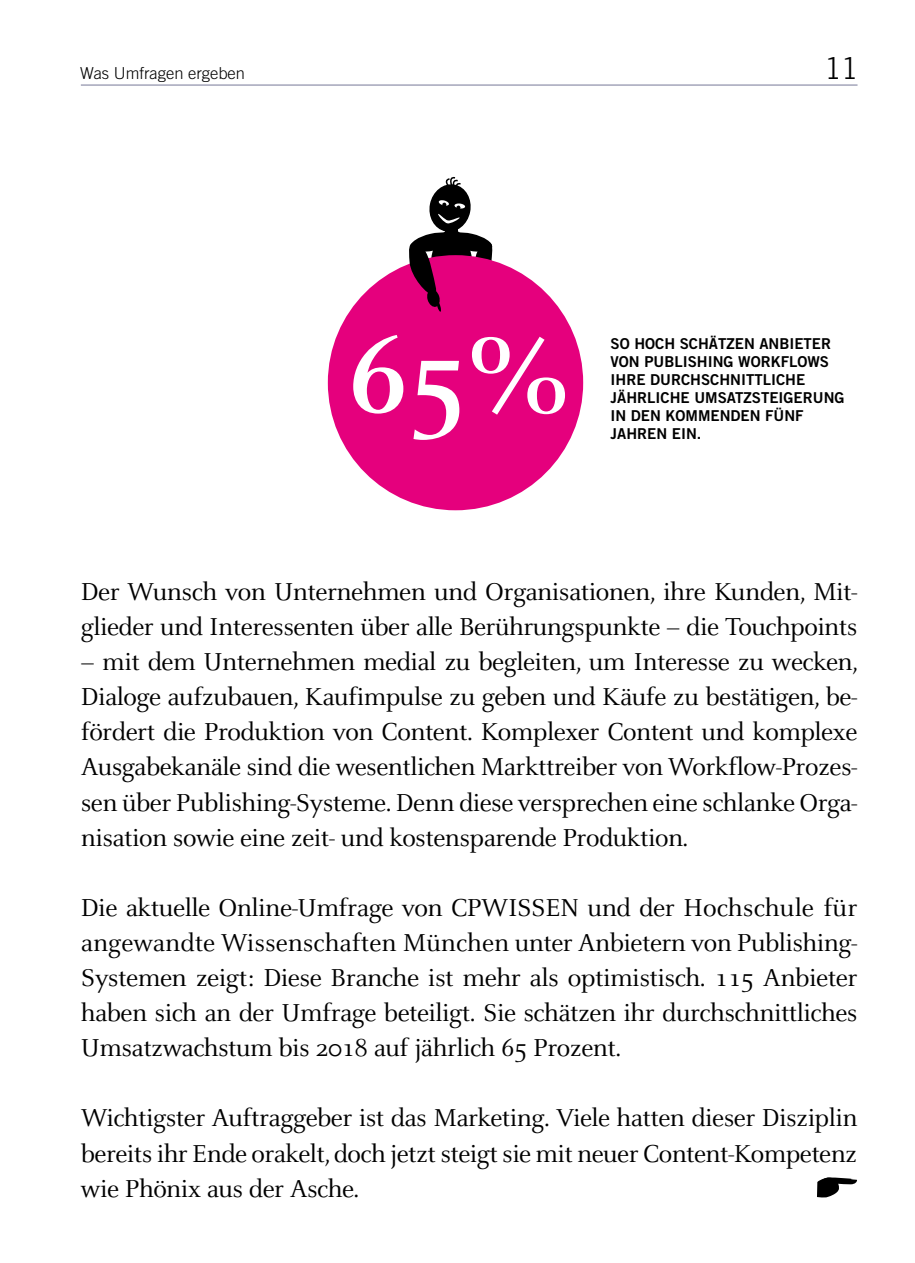
<style>
.page{position:relative;width:915px;height:1263px;background:#fff}
.page>*{position:absolute;margin:0;border:0;box-sizing:border-box;transform-origin:0 0}
.t1{font:700 118.5px "Celeste";color:#fff}
.t2{font:300 30px "Trade Gothic";color:#000}
.t3{font:27px/35.1px "Celeste";letter-spacing:-.02em;color:#000;text-align:justify}
.t4{font:300 16.5px "Trade Gothic";color:#000}
.t5{font:15px/18px "Trade Gothic Bold Two";color:#000}
</style>
<div class="page">
<hr style="left:81px;top:85px;width:776px;height:1px;background:#767897">
<svg style="left:817px;top:1177px;width:40px;height:21px"></svg>
<div style="left:328px;top:255px;width:255px;height:255px;background:#e5007d;border-radius:50%"></div>
<svg style="left:408px;top:177px;width:85px;height:135px"></svg>
<p class="t4" style="left:80px;top:63px;width:166px">Was Umfragen ergeben</p>
<p class="t2" style="left:824px;top:50px;width:35px">11</p>
<h1 class="t1" style="left:348px;top:310px;width:225px">65%</h1>
<p class="t5" style="left:610px;top:334px;width:168px">SO HOCH SCHÄTZEN ANBIETER<br>VON PUBLISHING</p>
<p class="t5" style="left:738px;top:352px;width:23px">WORKF</p>
<p class="t5" style="left:788px;top:352px;width:20px">LOWS</p>
<p class="t5" style="left:610px;top:370px;width:129px">I HRE DURCHSCHNITT</p>
<p class="t5" style="left:762px;top:370px;width:42px">LICHE</p>
<p class="t5" style="left:610px;top:388px;width:95px">JÄHRLICHE UMSAT</p>
<p class="t5" style="left:743px;top:388px;width:18px">ZSTEIGER</p>
<p class="t5" style="left:812px;top:388px;width:22px">UNG</p>
<p class="t5" style="left:610px;top:406px;width:67px">IN DEN KOMMEN</p>
<p class="t5" style="left:730px;top:406px;width:64px">DEN FÜNF</p>
<p class="t5" style="left:610px;top:424px;width:37px">-JAHREN</p>
<p class="t5" style="left:671px;top:424px;width:31px">EIN.</p>
<p class="t3" style="left:81px;top:575px;width:777px">Der Wunsch von Unternehmen und Organisationen, ihre Kunden, Mit&shy;glieder und Interessenten über alle Berührungspunkte – die Touchpoints</p>
<p class="t3" style="left:81px;top:645px;width:778px">– mit dem Unternehmen medial zu begleiten, um Interesse zu wecken, Dialoge aufzubauen, Kaufimpulse zu geben und Käufe zu bestätigen, be&shy;fördert die Produktion von Content. Komplexer Content und komplexe Ausgabekanäle sind die wesentlichen Markttreiber von Workflow-Prozes&shy;sen über Publishing-Systeme. Denn diese versprechen eine schlanke Orga&shy;nisation sowie eine zeit- und kostensparende Produktion.</p>
<p class="t3" style="left:81px;top:891px;width:778px">Die aktuelle Online-Umfrage von CPWISSEN und der Hochschule für angewandte Wissenschaften München unter Anbietern von Publishing-Systemen zeigt: Diese Branche ist mehr als optimistisch. 115 Anbieter haben sich an der Umfrage beteiligt. Sie schätzen ihr durchschnittliches Umsatzwachstum bis 2018 auf jährlich 65 Prozent.</p>
<p class="t3" style="left:81px;top:1101px;width:777px">Wichtigster Auftraggeber ist das Marketing. Viele hatten dieser Disziplin bereits ihr Ende orakelt, doch jetzt steigt sie mit neuer Content-Kompetenz wie Phönix aus der Asche.</p>
</div>
